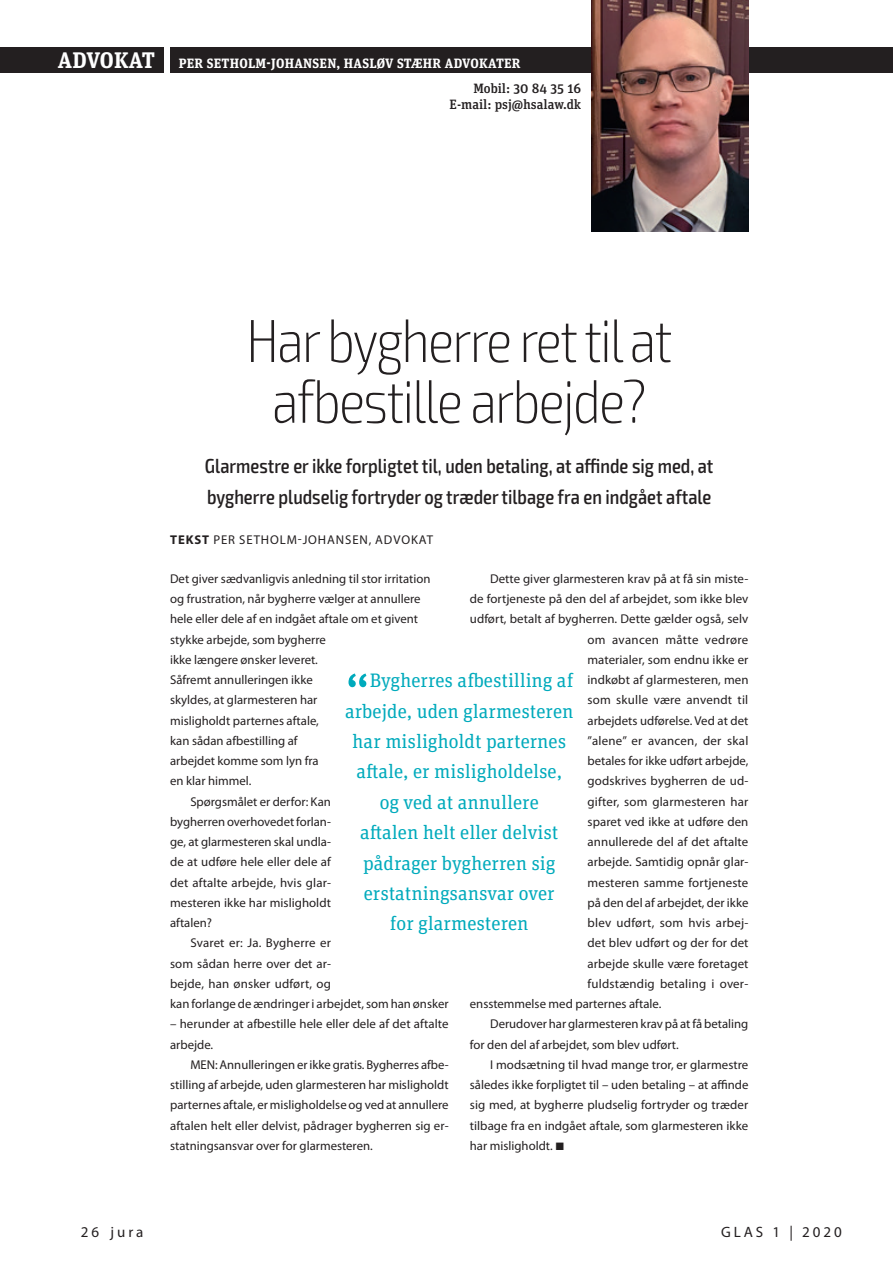
<style>
.page{position:relative;width:893px;height:1263px;background:#fff}
.page>*{position:absolute;margin:0;border:0;box-sizing:border-box;transform-origin:0 0}
.t1{font:200 condensed 60.75px/60.8px "Exo 2";letter-spacing:-.025em;color:#231f20;text-align:center}
.t2{font:54px "Unit Slab Pro";color:#00aabc}
.t3{font:700 22.5px "Unit Slab Pro";letter-spacing:-.005em;color:#fff}
.t4{font:500 condensed 20.25px/30.3px "Exo 2";color:#231f20}
.t5{font:19.5px "Unit Slab Pro";color:#00aabc}
.t6{font:15px "Myriad Pro";letter-spacing:.2em;color:#231f20}
.t7{font:700 13.5px "Unit Slab Pro";letter-spacing:.02em;color:#fff}
.t8{font:500 13.5px/16.2px "Unit Slab Pro";color:#231f20;text-align:right}
.t9{font:12.75px/20.2px "Myriad Pro";color:#231f20}
.t10{font:12.75px "Myriad Pro";letter-spacing:.02em;color:#231f20}
.t11{font:12.75px "Myriad Pro";letter-spacing:.07em;color:#231f20}
.t12{font:12.75px "Myriad Pro";letter-spacing:.025em;color:#231f20}
.s1{font-weight:700}
</style>
<div class="page">
<div style="left:170px;top:47px;width:723px;height:25px;background:#231f20"></div>
<div style="left:0;top:47px;width:164px;height:25px;background:#231f20"></div>
<img style="left:591px;top:0;width:157px;height:232px">
<h3 class="t3" style="left:58px;top:44px;width:99px">ADVOKAT</h3>
<p class="t7" style="left:179px;top:53px;width:343px">PER SETHOLM-JOHANSEN, HASLØV STÆHR ADVOKATER</p>
<p class="t8" style="left:450px;top:80px;width:133px">Mobil: 30 84 35 16<br>E-mail: psj@hsalaw.dk</p>
<h1 class="t1" style="left:246px;top:312px;width:427px">Har bygherre ret til at afbestille arbejde?</h1>
<h3 class="t4" style="left:205px;top:451px;width:510px">Glarmestre er ikke forpligtet til, uden betaling, at affinde sig med, at bygherre pludselig fortryder og træder tilbage fra en indgået aftale</h3>
<p class="t11" style="left:170px;top:532px;width:264px"><span class="s1">TEKST</span> PER SETHOLM-JOHANSEN, ADVOKAT</p>
<p class="t9" style="left:170px;top:568px;width:262px">Det giver sædvanligvis anledning til stor irritation</p>
<p class="t9" style="left:170px;top:588px;width:252px">og frustration, når bygherre vælger at annullere</p>
<p class="t9" style="left:170px;top:609px;width:250px">hele eller dele af en indgået aftale om et givent</p>
<p class="t9" style="left:170px;top:629px;width:157px">stykke arbejde, som bygherre</p>
<p class="t9" style="left:170px;top:649px;width:149px">ikke længere ønsker leveret.</p>
<p class="t9" style="left:170px;top:669px;width:144px">Såfremt annulleringen ikke</p>
<p class="t9" style="left:170px;top:690px;width:149px">skyldes, at glarmesteren har</p>
<p class="t9" style="left:170px;top:710px;width:150px">misligholdt parternes aftale,</p>
<p class="t9" style="left:170px;top:730px;width:129px">kan sådan afbestilling af</p>
<p class="t9" style="left:170px;top:750px;width:150px">arbejdet komme som lyn fra</p>
<p class="t9" style="left:170px;top:771px;width:83px">en klar himmel.</p>
<p class="t9" style="left:190px;top:791px;width:142px">Spørgsmålet er derfor: Kan</p>
<p class="t9" style="left:170px;top:811px;width:162px">bygherren overhovedet forlan-</p>
<p class="t9" style="left:170px;top:831px;width:162px">ge, at glarmesteren skal undla-</p>
<p class="t9" style="left:170px;top:852px;width:162px">de at udføre hele eller dele af</p>
<p class="t9" style="left:170px;top:872px;width:162px">det aftalte arbejde, hvis glar-</p>
<p class="t9" style="left:170px;top:892px;width:162px">mesteren ikke har misligholdt</p>
<p class="t9" style="left:170px;top:912px;width:44px">aftalen?</p>
<p class="t9" style="left:190px;top:933px;width:142px">Svaret er: Ja. Bygherre er</p>
<p class="t9" style="left:170px;top:953px;width:162px">som sådan herre over det ar-</p>
<p class="t9" style="left:170px;top:973px;width:162px">bejde, han ønsker udført, og</p>
<p class="t9" style="left:170px;top:993px;width:280px">kan forlange de ændringer i arbejdet, som han ønsker</p>
<p class="t9" style="left:170px;top:1014px;width:280px">– herunder at afbestille hele eller dele af det aftalte arbejde.</p>
<p class="t9" style="left:170px;top:1054px;width:280px;text-align:justify;text-indent:20px">MEN: Annulleringen er ikke gratis. Bygherres afbe&shy;stilling af arbejde, uden glarmesteren har misligholdt parternes aftale, er misligholdelse og ved at annullere aftalen helt eller delvist, pådrager bygherren sig er&shy;statningsansvar over for glarmesteren.</p>
<p class="t9" style="left:490px;top:568px;width:260px">Dette giver glarmesteren krav på at få sin miste-</p>
<p class="t9" style="left:470px;top:588px;width:280px">de fortjeneste på den del af arbejdet, som ikke blev</p>
<p class="t9" style="left:470px;top:609px;width:280px">udført, betalt af bygherren. Dette gælder også, selv</p>
<p class="t12" style="left:587px;top:631px;width:162px">om avancen måtte vedrøre</p>
<p class="t9" style="left:587px;top:649px;width:162px">materialer, som endnu ikke er</p>
<p class="t9" style="left:587px;top:669px;width:162px">indkøbt af glarmesteren, men</p>
<p class="t10" style="left:587px;top:692px;width:162px">som skulle være anvendt til</p>
<p class="t9" style="left:587px;top:710px;width:162px">arbejdets udførelse. Ved at det</p>
<p class="t10" style="left:587px;top:733px;width:162px">”alene” er avancen, der skal</p>
<p class="t9" style="left:587px;top:750px;width:162px">betales for ikke udført arbejde,</p>
<p class="t9" style="left:587px;top:771px;width:162px">godskrives bygherren de ud-</p>
<p class="t9" style="left:587px;top:791px;width:162px">gifter, som glarmesteren har</p>
<p class="t9" style="left:587px;top:811px;width:162px">sparet ved ikke at udføre den</p>
<p class="t9" style="left:587px;top:831px;width:162px">annullerede del af det aftalte</p>
<p class="t9" style="left:587px;top:852px;width:162px">arbejde. Samtidig opnår glar-</p>
<p class="t9" style="left:587px;top:872px;width:162px">mesteren samme fortjeneste</p>
<p class="t9" style="left:587px;top:892px;width:162px">på den del af arbejdet, der ikke</p>
<p class="t10" style="left:587px;top:915px;width:162px">blev udført, som hvis arbej-</p>
<p class="t9" style="left:587px;top:933px;width:162px">det blev udført og der for det</p>
<p class="t9" style="left:587px;top:953px;width:162px">arbejde skulle være foretaget</p>
<p class="t9" style="left:587px;top:973px;width:162px">fuldstændig betaling i over-</p>
<p class="t9" style="left:470px;top:993px;width:193px">ensstemmelse med parternes aftale.</p>
<p class="t9" style="left:490px;top:1014px;width:260px">Derudover har glarmesteren krav på at få betaling</p>
<p class="t9" style="left:470px;top:1034px;width:210px">for den del af arbejdet, som blev udført.</p>
<p class="t9" style="left:490px;top:1054px;width:260px">I modsætning til hvad mange tror, er glarmestre</p>
<p class="t9" style="left:470px;top:1074px;width:280px">således ikke forpligtet til – uden betaling – at affinde</p>
<p class="t9" style="left:470px;top:1095px;width:280px">sig med, at bygherre pludselig fortryder og træder</p>
<p class="t9" style="left:470px;top:1115px;width:280px">tilbage fra en indgået aftale, som glarmesteren ikke</p>
<p class="t9" style="left:470px;top:1135px;width:96px">har misligholdt. ■</p>
<h2 class="t2" style="left:345px;top:656px;width:26px">“</h2>
<h3 class="t5" style="left:370px;top:667px;width:205px">Bygherres afbestilling af</h3>
<h3 class="t5" style="left:345px;top:698px;width:230px">arbejde, uden glarmesteren</h3>
<h3 class="t5" style="left:352px;top:728px;width:215px">har misligholdt parternes</h3>
<h3 class="t5" style="left:356px;top:758px;width:207px">aftale, er misligholdelse,</h3>
<h3 class="t5" style="left:380px;top:789px;width:161px">og ved at annullere</h3>
<h3 class="t5" style="left:360px;top:819px;width:200px">aftalen helt eller delvist</h3>
<h3 class="t5" style="left:363px;top:850px;width:194px">pådrager bygherren sig</h3>
<h3 class="t5" style="left:364px;top:880px;width:192px">erstatningsansvar over</h3>
<h3 class="t5" style="left:390px;top:910px;width:140px">for glarmesteren</h3>
<p class="t6" style="left:81px;top:1223px;width:20px">26</p>
<p class="t6" style="left:721px;top:1223px;width:122px">GLAS 1 | 2020</p>
<p class="t6" style="left:111px;top:1223px;width:34px">jura</p>
</div>
